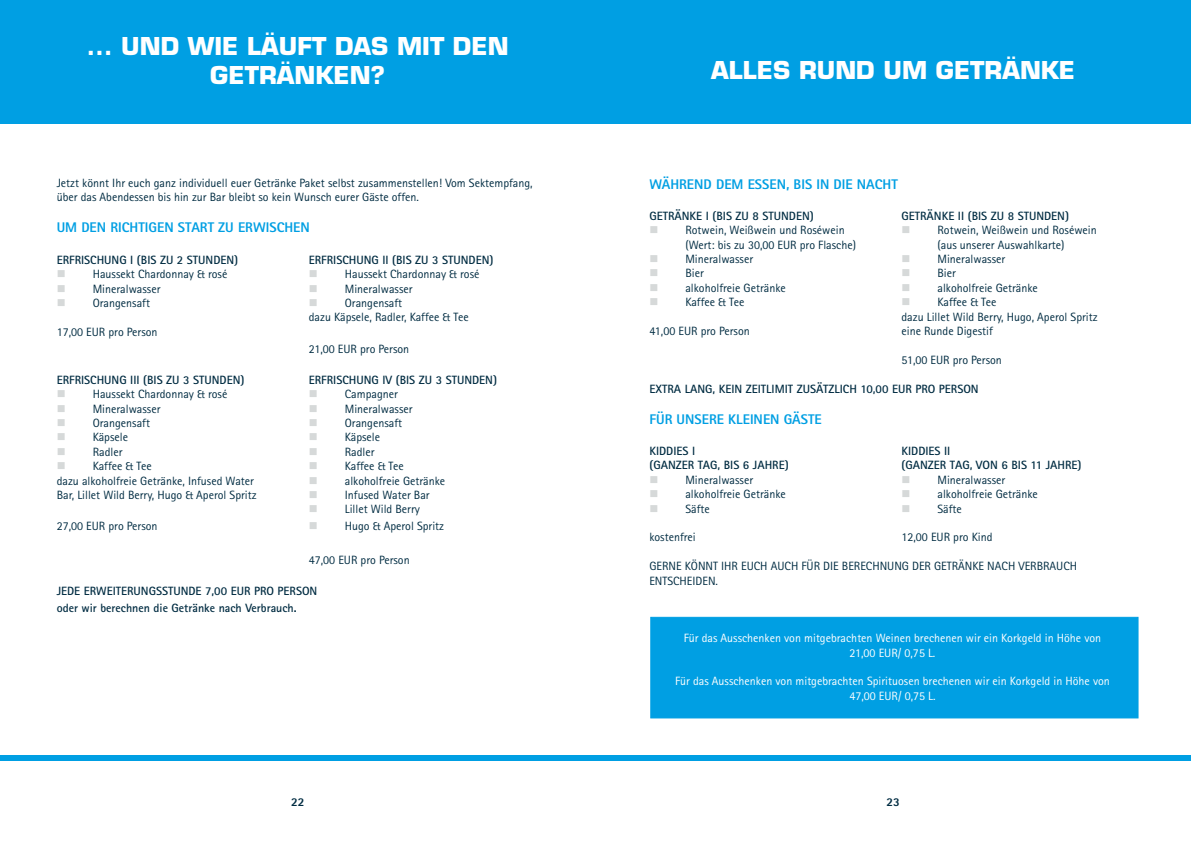
<style>
.page{position:relative;width:1191px;height:842px;background:#fff}
.page>*{position:absolute;margin:0;border:0;box-sizing:border-box;transform-origin:0 0}
.t1{font:700 24px/28.8px "Eurostile LT Std";color:#fff;text-align:center}
.t2{font:800 14px "Rotis Sans Serif Std";color:#009fe3}
.t3{font:12px/14.4px "Rotis Sans Serif Std";color:#002c42}
.t4{font:700 12px/16.8px "Rotis Sans Serif Std";color:#002c42}
.t5{font:12px/14.4px "Rotis Sans Serif Std";color:#fff;text-align:center}
.t6{font:800 12px "Rotis Sans Serif Std";color:#002c42}
.s1{color:#d6d9d9}
</style>
<div class="page">
<div style="left:0;top:755px;width:1191px;height:5px;background:#009fe3"></div>
<div style="left:0;top:0;width:1191px;height:123px;background:#009fe3"></div>
<div style="left:650px;top:617px;width:488px;height:101px;background:#009fe3;border:1px solid #009fe3"></div>
<h1 class="t1" style="left:87px;top:32px;width:423px">... UND WIE LÄUFT DAS MIT DEN<br>GETRÄNKEN?</h1>
<p class="t3" style="left:57px;top:176px;width:477px">Jetzt könnt Ihr euch ganz individuell euer Getränke Paket selbst zusammenstellen! Vom Sektempfang, über das Abendessen bis hin zur Bar bleibt so kein Wunsch eurer Gäste offen.</p>
<p class="t2" style="left:57px;top:219px;width:255px">UM DEN RICHTIGEN START ZU ERWISCHEN</p>
<p class="t4" style="left:57px;top:251px;width:183px">ERFRISCHUNG I (BIS ZU 2 STUNDEN)</p>
<p class="t4" style="left:309px;top:251px;width:186px">ERFRISCHUNG II (BIS ZU 3 STUNDEN)</p>
<p class="t3" style="left:57px;top:267px;width:172px"><span class="s1">■</span> Haussekt Chardonnay &amp; rosé</p>
<p class="t3" style="left:309px;top:267px;width:172px"><span class="s1">■</span> Haussekt Chardonnay &amp; rosé</p>
<p class="t3" style="left:57px;top:281px;width:105px"><span class="s1">■</span> Mineralwasser</p>
<p class="t3" style="left:309px;top:281px;width:105px"><span class="s1">■</span> Mineralwasser</p>
<p class="t3" style="left:57px;top:296px;width:95px"><span class="s1">■</span> Orangensaft</p>
<p class="t3" style="left:309px;top:296px;width:161px"><span class="s1">■</span> Orangensaft<br>dazu Käpsele, Radler, Kaffee &amp; Tee</p>
<p class="t3" style="left:57px;top:324px;width:102px">17,00 EUR pro Person</p>
<p class="t3" style="left:309px;top:341px;width:102px">21,00 EUR pro Person</p>
<p class="t4" style="left:57px;top:371px;width:189px">ERFRISCHUNG III (BIS ZU 3 STUNDEN)</p>
<p class="t4" style="left:309px;top:371px;width:190px">ERFRISCHUNG IV (BIS ZU 3 STUNDEN)</p>
<p class="t3" style="left:57px;top:387px;width:172px"><span class="s1">■</span> Haussekt Chardonnay &amp; rosé</p>
<p class="t3" style="left:309px;top:387px;width:91px"><span class="s1">■</span> Campagner</p>
<p class="t3" style="left:57px;top:401px;width:105px"><span class="s1">■</span> Mineralwasser</p>
<p class="t3" style="left:309px;top:401px;width:105px"><span class="s1">■</span> Mineralwasser</p>
<p class="t3" style="left:57px;top:416px;width:95px"><span class="s1">■</span> Orangensaft</p>
<p class="t3" style="left:309px;top:416px;width:95px"><span class="s1">■</span> Orangensaft</p>
<p class="t3" style="left:57px;top:430px;width:73px"><span class="s1">■</span> Käpsele</p>
<p class="t3" style="left:309px;top:430px;width:73px"><span class="s1">■</span> Käpsele</p>
<p class="t3" style="left:57px;top:444px;width:67px"><span class="s1">■</span> Radler</p>
<p class="t3" style="left:309px;top:444px;width:67px"><span class="s1">■</span> Radler</p>
<p class="t3" style="left:57px;top:459px;width:97px"><span class="s1">■</span> Kaffee &amp; Tee</p>
<p class="t3" style="left:309px;top:459px;width:97px"><span class="s1">■</span> Kaffee &amp; Tee</p>
<p class="t3" style="left:57px;top:473px;width:199px">dazu alkoholfreie Getränke, Infused Water</p>
<p class="t3" style="left:309px;top:473px;width:138px"><span class="s1">■</span> alkoholfreie Getränke</p>
<p class="t3" style="left:57px;top:488px;width:201px">Bar, Lillet Wild Berry, Hugo &amp; Aperol Spritz</p>
<p class="t3" style="left:309px;top:488px;width:122px"><span class="s1">■</span> Infused Water Bar</p>
<p class="t3" style="left:309px;top:502px;width:113px"><span class="s1">■</span> Lillet Wild Berry</p>
<p class="t3" style="left:57px;top:519px;width:102px">27,00 EUR pro Person</p>
<p class="t3" style="left:309px;top:519px;width:137px"><span class="s1">■</span> Hugo &amp; Aperol Spritz</p>
<p class="t3" style="left:309px;top:552px;width:102px">47,00 EUR pro Person</p>
<p class="t4" style="left:57px;top:582px;width:262px">JEDE ERWEITERUNGSSTUNDE 7,00 EUR PRO PERSON oder wir berechnen die Getränke nach Verbrauch.</p>
<p class="t6" style="left:291px;top:795px;width:15px">22</p>
<h1 class="t1" style="left:711px;top:56px;width:365px">ALLES RUND UM GETRÄNKE</h1>
<p class="t2" style="left:649px;top:175px;width:250px">WÄHREND DEM ESSEN, BIS IN DIE NACHT</p>
<p class="t4" style="left:649px;top:207px;width:166px">GETRÄNKE I (BIS ZU 8 STUNDEN)</p>
<p class="t4" style="left:901px;top:207px;width:169px">GETRÄNKE II (BIS ZU 8 STUNDEN)</p>
<p class="t3" style="left:649px;top:223px;width:197px"><span class="s1">■</span> Rotwein, Weißwein und Roséwein</p>
<p class="t3" style="left:901px;top:223px;width:197px"><span class="s1">■</span> Rotwein, Weißwein und Roséwein</p>
<p class="t3" style="left:685px;top:237px;width:172px">(Wert: bis zu 30,00 EUR pro Flasche)</p>
<p class="t3" style="left:937px;top:237px;width:129px">(aus unserer Auswahlkarte)</p>
<p class="t3" style="left:649px;top:252px;width:105px"><span class="s1">■</span> Mineralwasser</p>
<p class="t3" style="left:901px;top:252px;width:105px"><span class="s1">■</span> Mineralwasser</p>
<p class="t3" style="left:649px;top:266px;width:56px"><span class="s1">■</span> Bier</p>
<p class="t3" style="left:901px;top:266px;width:56px"><span class="s1">■</span> Bier</p>
<p class="t3" style="left:649px;top:280px;width:138px"><span class="s1">■</span> alkoholfreie Getränke</p>
<p class="t3" style="left:901px;top:280px;width:138px"><span class="s1">■</span> alkoholfreie Getränke</p>
<p class="t3" style="left:649px;top:295px;width:97px"><span class="s1">■</span> Kaffee &amp; Tee</p>
<p class="t3" style="left:901px;top:295px;width:198px"><span class="s1">■</span> Kaffee &amp; Tee<br>dazu Lillet Wild Berry, Hugo, Aperol Spritz</p>
<p class="t3" style="left:649px;top:324px;width:102px">41,00 EUR pro Person</p>
<p class="t3" style="left:901px;top:324px;width:93px">eine Runde Digestif</p>
<p class="t3" style="left:901px;top:352px;width:102px">51,00 EUR pro Person</p>
<p class="t4" style="left:649px;top:380px;width:331px">EXTRA LANG, KEIN ZEITLIMIT ZUSÄTZLICH 10,00 EUR PRO PERSON</p>
<p class="t2" style="left:649px;top:410px;width:174px">FÜR UNSERE KLEINEN GÄSTE</p>
<p class="t4" style="left:649px;top:442px;width:47px">KIDDIES I</p>
<p class="t4" style="left:901px;top:442px;width:50px">KIDDIES II</p>
<p class="t4" style="left:649px;top:457px;width:141px">(GANZER TAG, BIS 6 JAHRE)</p>
<p class="t4" style="left:901px;top:457px;width:181px">(GANZER TAG, VON 6 BIS 11 JAHRE)</p>
<p class="t3" style="left:649px;top:472px;width:105px"><span class="s1">■</span> Mineralwasser</p>
<p class="t3" style="left:901px;top:472px;width:105px"><span class="s1">■</span> Mineralwasser</p>
<p class="t3" style="left:649px;top:487px;width:138px"><span class="s1">■</span> alkoholfreie Getränke</p>
<p class="t3" style="left:901px;top:487px;width:138px"><span class="s1">■</span> alkoholfreie Getränke</p>
<p class="t3" style="left:649px;top:501px;width:62px"><span class="s1">■</span> Säfte</p>
<p class="t3" style="left:901px;top:501px;width:62px"><span class="s1">■</span> Säfte</p>
<p class="t3" style="left:649px;top:530px;width:48px">kostenfrei</p>
<p class="t3" style="left:901px;top:530px;width:93px">12,00 EUR pro Kind</p>
<p class="t3" style="left:649px;top:559px;width:429px">GERNE KÖNNT IHR EUCH AUCH FÜR DIE BERECHNUNG DER GETRÄNKE NACH VERBRAUCH<br>ENTSCHEIDEN.</p>
<p class="t5" style="left:684px;top:631px;width:419px">Für das Ausschenken von mitgebrachten Weinen brechenen wir ein Korkgeld in Höhe von<br>21,00 EUR/ 0,75 L.</p>
<p class="t5" style="left:675px;top:674px;width:436px">Für das Ausschenken von mitgebrachten Spirituosen brechenen wir ein Korkgeld in Höhe von<br>47,00 EUR/ 0,75 L.</p>
<p class="t6" style="left:886px;top:795px;width:15px">23</p>
</div>
